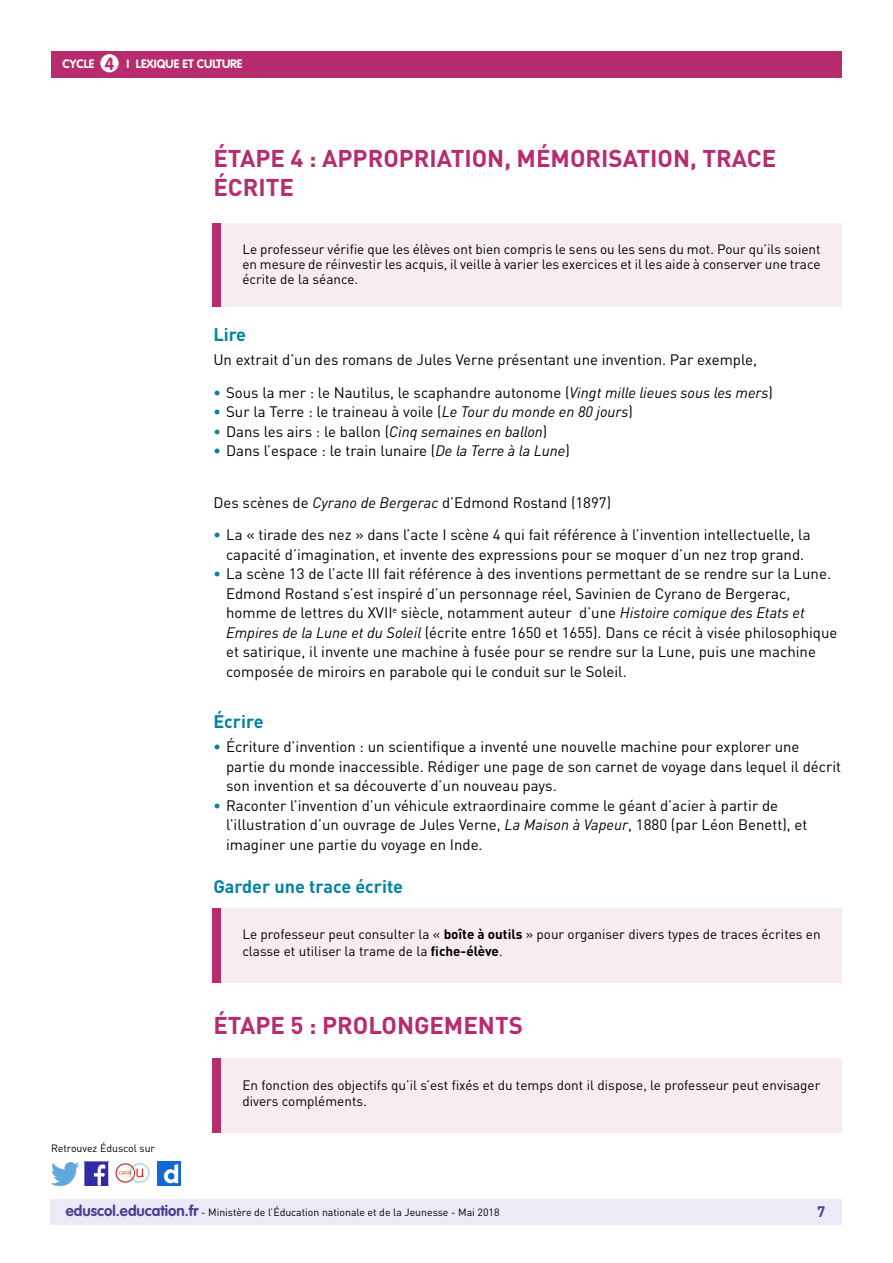
<style>
.page{position:relative;width:893px;height:1263px;background:#fff}
.page>*{position:absolute;margin:0;border:0;box-sizing:border-box;transform-origin:0 0}
.t1{font:700 24px/28.8px "DIN Pro";color:#b72c6e}
.t2{font:700 18px "DIN Pro";color:#0084a0}
.t3{font:700 17.25px "VAG Rounded Std";color:#b72c6e}
.t4{font:15px/19.5px "DIN Pro";color:#000}
.t5{font:700 15px "DIN Pro";color:#4e3e91}
.t6{font:13.5px/16.2px "DIN Pro";color:#000}
.t7{font:700 12px "VAG Rounded Std";color:#fff}
.t8{font:10.5px "DIN Pro";color:#000}
.s1{font-weight:700;color:#0084a0}
.s2{font-style:italic}
.s3{font-weight:700}
.s4{font-family:"VAG Rounded Std";font-weight:700;font-size:15px;color:#4e3e91}
</style>
<div class="page">
<div style="left:50px;top:1199px;width:791px;height:26px;background:#eceaf6"></div>
<div style="left:51px;top:51px;width:791px;height:27px;background:#b72c6e"></div>
<div style="left:100px;top:54px;width:19px;height:18px;background:#fff;border-radius:50%"></div>
<img style="left:85px;top:1162px;width:23px;height:23px">
<img style="left:51px;top:1163px;width:28px;height:22px">
<img style="left:158px;top:1162px;width:22px;height:23px">
<img style="left:115px;top:1163px;width:35px;height:20px">
<div style="left:213px;top:908px;width:629px;height:75px;background:#f7ecf1"></div>
<div style="left:213px;top:908px;width:8px;height:75px;background:#b72c6e"></div>
<div style="left:213px;top:223px;width:629px;height:83px;background:#f7ecf1"></div>
<div style="left:213px;top:223px;width:8px;height:83px;background:#b72c6e"></div>
<div style="left:213px;top:1058px;width:629px;height:75px;background:#f7ecf1"></div>
<div style="left:213px;top:1058px;width:8px;height:75px;background:#b72c6e"></div>
<p class="t3" style="left:105px;top:53px;width:11px">4</p>
<p class="t7" style="left:63px;top:57px;width:33px">CYCLE</p>
<p class="t7" style="left:127px;top:57px;width:117px">I LEXIQUE ET CULTURE</p>
<h1 class="t1" style="left:213px;top:143px;width:564px">ÉTAPE 4 : APPROPRIATION, MÉMORISATION, TRACE<br>ÉCRITE</h1>
<p class="t6" style="left:242px;top:242px;width:580px;line-height:15px;text-align:justify">Le professeur vérifie que les élèves ont bien compris le sens ou les sens du mot. Pour qu’ils soient en mesure de réinvestir les acquis, il veille à varier les exercices et il les aide à conserver une trace écrite de la séance.</p>
<p class="t2" style="left:213px;top:323px;width:34px">Lire</p>
<p class="t4" style="left:213px;top:350px;width:545px">Un extrait d’un des romans de Jules Verne présentant une invention. Par exemple,</p>
<p class="t4" style="left:213px;top:382px;width:561px"><span class="s1">•</span> Sous la mer : le Nautilus, le scaphandre autonome (<span class="s2">Vingt mille lieues sous les mers</span>)</p>
<p class="t4" style="left:213px;top:401px;width:421px"><span class="s1">•</span> Sur la Terre : le traineau à voile (<span class="s2">Le Tour du monde en 80 jours</span>)</p>
<p class="t4" style="left:213px;top:421px;width:335px"><span class="s1">•</span> Dans les airs : le ballon (<span class="s2">Cinq semaines en ballon</span>)</p>
<p class="t4" style="left:213px;top:440px;width:358px"><span class="s1">•</span> Dans l’espace : le train lunaire (<span class="s2">De la Terre à la Lune</span>)</p>
<p class="t4" style="left:213px;top:492px;width:399px">Des scènes de <span class="s2">Cyrano de Bergerac</span> d’Edmond Rostand (1897)</p>
<p class="t4" style="left:213px;top:524px;width:599px;text-align:center"><span class="s1">•</span> La « tirade des nez » dans l’acte I scène 4 qui fait référence à l’invention intellectuelle, la capacité d’imagination, et invente des expressions pour se moquer d’un nez trop grand.</p>
<p class="t4" style="left:226px;top:563px;width:613px;text-indent:-13px"><span class="s1">•</span> La scène 13 de l’acte III fait référence à des inventions permettant de se rendre sur la Lune.<br>Edmond Rostand s’est inspiré d’un personnage réel, Savinien de Cyrano de Bergerac, homme de lettres du XVII<sup>e</sup> siècle, notamment auteur d’une <span class="s2">Histoire comique des Etats et Empires de la Lune et du Soleil</span> (écrite entre 1650 et 1655). Dans ce récit à visée philosophique et satirique, il invente une machine à fusée pour se rendre sur la Lune, puis une machine composée de miroirs en parabole qui le conduit sur le Soleil.</p>
<p class="t2" style="left:213px;top:710px;width:52px">Écrire</p>
<p class="t4" style="left:226px;top:737px;width:617px;text-indent:-13px"><span class="s1">•</span> Écriture d’invention : un scientifique a inventé une nouvelle machine pour explorer une partie du monde inaccessible. Rédiger une page de son carnet de voyage dans lequel il décrit son invention et sa découverte d’un nouveau pays.</p>
<p class="t4" style="left:226px;top:795px;width:583px;text-indent:-13px"><span class="s1">•</span> Raconter l’invention d’un véhicule extraordinaire comme le géant d’acier à partir de l’illustration d’un ouvrage de Jules Verne, <span class="s2">La Maison à Vapeur</span>, 1880 (par Léon Benett), et imaginer une partie du voyage en Inde.</p>
<p class="t2" style="left:213px;top:874px;width:191px">Garder une trace écrite</p>
<p class="t6" style="left:242px;top:926px;width:580px">Le professeur peut consulter la « <span class="s3">boîte à outils</span> » pour organiser divers types de traces écrites en classe et utiliser la trame de la <span class="s3">fiche-élève</span>.</p>
<h1 class="t1" style="left:213px;top:1010px;width:311px">ÉTAPE 5 : PROLONGEMENTS</h1>
<p class="t8" style="left:51px;top:1141px;width:106px">Retrouvez Éduscol sur</p>
<p class="t6" style="left:242px;top:1076px;width:579px">En fonction des objectifs qu’il s’est fixés et du temps dont il dispose, le professeur peut envisager divers compléments.</p>
<p class="t8" style="left:66px;top:1205px;width:435px"><span class="s4">eduscol.education.fr</span> - Ministère de l’Éducation nationale et de la Jeunesse - Mai 2018</p>
<p class="t5" style="left:817px;top:1201px;width:10px">7</p>
</div>
